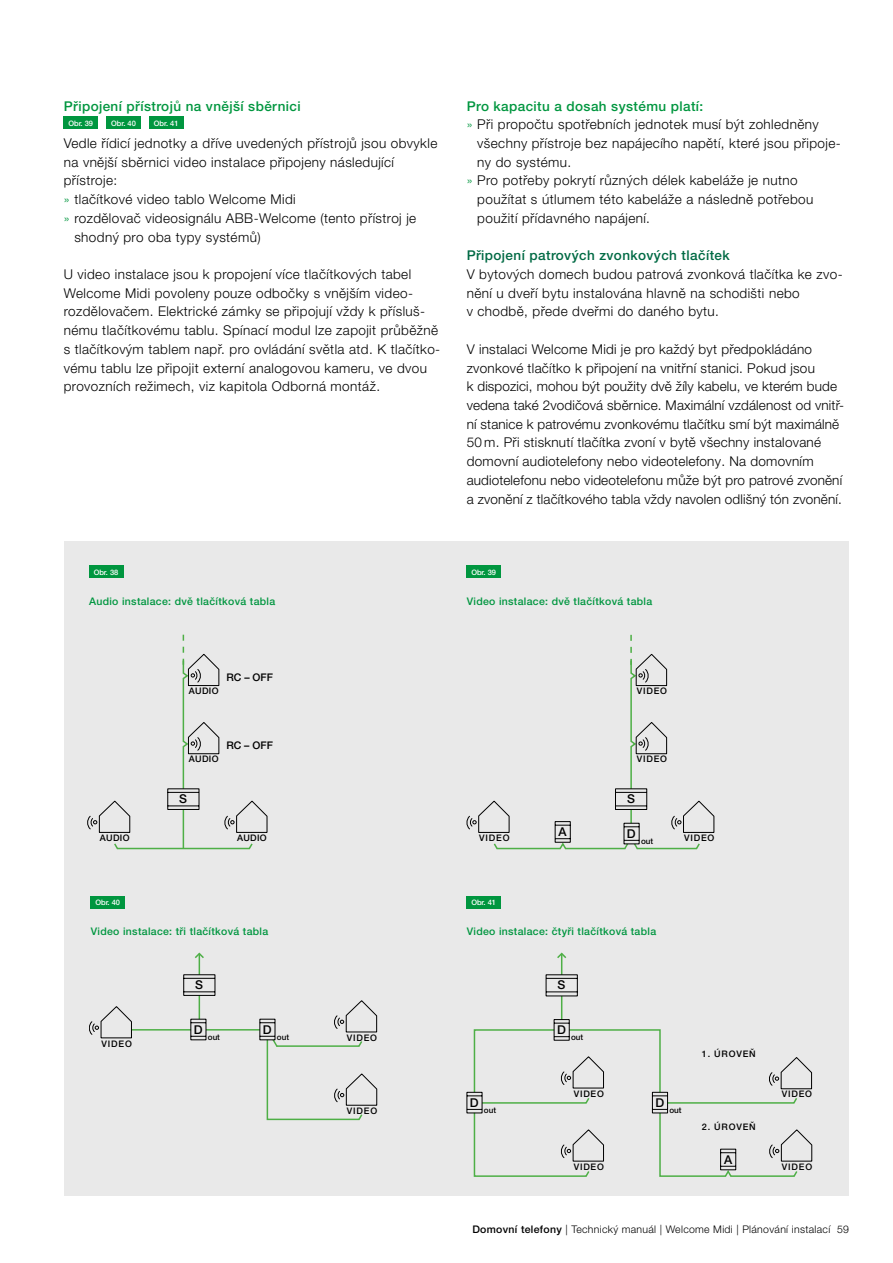
<style>
.page{position:relative;width:893px;height:1263px;background:#fff}
.page>*{position:absolute;margin:0;border:0;box-sizing:border-box;transform-origin:0 0}
.t1{font:300 13.5px/18.8px "Helvetica Neue LT Pro";letter-spacing:.03em;color:#000}
.t2{font:300 13.5px/18.8px "Helvetica Neue LT Pro";letter-spacing:.01em;color:#000}
.t3{font:500 13.5px "Helvetica Neue LT Pro";letter-spacing:.03em;color:#00963f}
.t4{font:500 13.5px "Helvetica Neue LT Pro";letter-spacing:.03em;color:#006a44}
.t5{font:500 12.15px "Helvetica Neue LT Pro";color:#000}
.t6{font:500 10.5px "Helvetica Neue LT Pro";letter-spacing:.03em;color:#00963f}
.t7{font:300 10.5px "Helvetica Neue LT Pro";letter-spacing:.03em;color:#000}
.t8{font:500 10.5px "Helvetica Neue LT Pro";color:#000}
.t9{font:500 9px "Helvetica Neue LT Pro";letter-spacing:.09em;color:#000}
.t10{font:500 8.1px "Helvetica Neue LT Pro";color:#000}
.t11{font:500 7.5px "Helvetica Neue LT Pro";color:#fff}
.s1{color:#00963f}
.s2{font-weight:500}
.s3{font-family:"Helvetica Neue CE"}
</style>
<div class="page">
<div style="left:64px;top:541px;width:784px;height:655px;background:#e9e9e9"></div>
<hr style="left:183px;top:809px;width:1px;height:39px;background:#4eaf46">
<svg style="left:167px;top:634px;width:100px;height:199px"></svg>
<svg style="left:114px;top:842px;width:139px;height:7px"></svg>
<svg style="left:87px;top:800px;width:43px;height:33px"></svg>
<svg style="left:467px;top:634px;width:247px;height:215px"></svg>
<div style="left:89px;top:566px;width:34px;height:12px;background:#00963f"></div>
<div style="left:467px;top:566px;width:34px;height:12px;background:#00963f"></div>
<div style="left:91px;top:896px;width:34px;height:13px;background:#00963f"></div>
<svg style="left:89px;top:952px;width:288px;height:168px"></svg>
<div style="left:467px;top:896px;width:34px;height:13px;background:#00963f"></div>
<svg style="left:668px;top:1089px;width:131px;height:88px"></svg>
<svg style="left:769px;top:1129px;width:43px;height:32px"></svg>
<svg style="left:769px;top:1057px;width:43px;height:32px"></svg>
<svg style="left:720px;top:1149px;width:16px;height:21px"></svg>
<svg style="left:467px;top:952px;width:201px;height:225px"></svg>
<div style="left:64px;top:117px;width:34px;height:12px;background:#00963f"></div>
<div style="left:107px;top:117px;width:34px;height:12px;background:#00963f"></div>
<div style="left:149px;top:117px;width:34px;height:12px;background:#00963f"></div>
<p class="t3" style="left:64px;top:98px;width:238px">Připojení přístrojů na vnější sběrnici</p>
<p class="t11" style="left:68px;top:118px;width:26px">Obr. 39</p>
<p class="t11" style="left:111px;top:118px;width:26px">Obr. 40</p>
<p class="t11" style="left:154px;top:118px;width:26px">Obr. 41</p>
<p class="t1" style="left:64px;top:134px;width:375px">Vedle řídicí jednotky a dříve uvedených přístrojů jsou obvykle</p>
<p class="t1" style="left:64px;top:152px;width:332px">na vnější sběrnici video instalace připojeny následující</p>
<p class="t1" style="left:64px;top:171px;width:55px">přístroje:</p>
<p class="t1" style="left:64px;top:190px;width:233px"><span class="s1">»</span> tlačítkové video tablo Welcome Midi</p>
<p class="t1" style="left:64px;top:208px;width:354px"><span class="s1">»</span> rozdělovač videosignálu ABB-Welcome (tento přístroj je</p>
<p class="t1" style="left:74px;top:227px;width:188px">shodný pro oba typy systémů)</p>
<p class="t1" style="left:64px;top:264px;width:378px">U video instalace jsou k propojení více tlačítkových tabel Welcome Midi povoleny pouze odbočky s vnějším video&shy;rozdělovačem. Elektrické zámky se připojují vždy k přísluš&shy;nému tlačítkovému tablu. Spínací modul lze zapojit průběžně s tlačítkovým tablem např. pro ovládání světla atd. K tlačítko&shy;vému tablu lze připojit externí analogovou kameru, ve dvou provozních režimech, viz kapitola Odborná montáž.</p>
<p class="t3" style="left:467px;top:98px;width:238px">Pro kapacitu a dosah systému platí:</p>
<p class="t1" style="left:467px;top:115px;width:353px"><span class="s1">»</span> Při propočtu spotřebních jednotek musí být zohledněny</p>
<p class="t1" style="left:477px;top:134px;width:365px">všechny přístroje bez napájecího napětí, které jsou připoje-</p>
<p class="t1" style="left:477px;top:152px;width:96px">ny do systému.</p>
<p class="t1" style="left:467px;top:171px;width:332px"><span class="s1">»</span> Pro potřeby pokrytí různých délek kabeláže je nutno</p>
<p class="t1" style="left:477px;top:190px;width:337px">použítat s útlumem této kabeláže a následně potřebou</p>
<p class="t1" style="left:477px;top:208px;width:174px">použití přídavného napájení.</p>
<p class="t4" style="left:467px;top:247px;width:265px">Připojení patrových zvonkových tlačítek</p>
<p class="t1" style="left:467px;top:265px;width:378px">V bytových domech budou patrová zvonková tlačítka ke zvo&shy;nění u dveří bytu instalována hlavně na schodišti nebo<br>v chodbě, přede dveřmi do daného bytu.</p>
<p class="t2" style="left:467px;top:339px;width:379px">V instalaci Welcome Midi je pro každý byt předpokládáno zvonkové tlačítko k připojení na vnitřní stanici. Pokud jsou<br>k dispozici, mohou být použity dvě žíly kabelu, ve kterém bude vedena také 2vodičová sběrnice. Maximální vzdálenost od vnitř&shy;ní stanice k patrovému zvonkovému tlačítku smí být maximálně 50 m. Při stisknutí tlačítka zvoní v bytě všechny instalované domovní audiotelefony nebo videotelefony. Na domovním audiotelefonu nebo videotelefonu může být pro patrové zvonění a zvonění z tlačítkového tabla vždy navolen odlišný tón zvonění.</p>
<p class="t11" style="left:94px;top:567px;width:26px">Obr. 38</p>
<p class="t11" style="left:471px;top:567px;width:26px">Obr. 39</p>
<p class="t6" style="left:89px;top:594px;width:188px">Audio instalace: dvě tlačítková tabla</p>
<p class="t6" style="left:467px;top:594px;width:187px">Video instalace: dvě tlačítková tabla</p>
<p class="t8" style="left:226px;top:671px;width:48px">RC – OFF</p>
<p class="t9" style="left:189px;top:686px;width:31px">AUDIO</p>
<p class="t9" style="left:637px;top:686px;width:32px">VIDEO</p>
<p class="t8" style="left:226px;top:739px;width:48px">RC – OFF</p>
<p class="t9" style="left:189px;top:754px;width:31px">AUDIO</p>
<p class="t9" style="left:637px;top:754px;width:32px">VIDEO</p>
<p class="t5" style="left:179px;top:792px;width:9px">S</p>
<p class="t5" style="left:627px;top:792px;width:9px">S</p>
<p class="t5" style="left:559px;top:824px;width:10px">A</p>
<p class="t5" style="left:627px;top:826px;width:10px">D</p>
<p class="t9" style="left:100px;top:832px;width:31px">AUDIO</p>
<p class="t9" style="left:237px;top:832px;width:31px">AUDIO</p>
<p class="t9" style="left:479px;top:832px;width:32px">VIDEO</p>
<p class="t9" style="left:684px;top:832px;width:32px">VIDEO</p>
<p class="t10" style="left:641px;top:836px;width:14px">out</p>
<p class="t11" style="left:95px;top:898px;width:26px">Obr. 40</p>
<p class="t11" style="left:471px;top:898px;width:26px">Obr. 41</p>
<p class="t6" style="left:91px;top:925px;width:179px">Video instalace: tři tlačítková tabla</p>
<p class="t6" style="left:467px;top:925px;width:191px">Video instalace: čtyři tlačítková tabla</p>
<p class="t5" style="left:195px;top:978px;width:9px">S</p>
<p class="t5" style="left:558px;top:978px;width:9px">S</p>
<p class="t9" style="left:102px;top:1038px;width:32px">VIDEO</p>
<p class="t5" style="left:194px;top:1022px;width:10px">D</p>
<p class="t10" style="left:208px;top:1032px;width:14px">out</p>
<p class="t5" style="left:263px;top:1022px;width:10px">D</p>
<p class="t10" style="left:277px;top:1032px;width:14px">out</p>
<p class="t9" style="left:347px;top:1032px;width:32px">VIDEO</p>
<p class="t5" style="left:557px;top:1022px;width:10px">D</p>
<p class="t10" style="left:571px;top:1032px;width:14px">out</p>
<p class="t9" style="left:702px;top:1049px;width:55px">1. ÚROVEŇ</p>
<p class="t9" style="left:347px;top:1105px;width:32px">VIDEO</p>
<p class="t5" style="left:470px;top:1095px;width:10px">D</p>
<p class="t10" style="left:484px;top:1105px;width:14px">out</p>
<p class="t9" style="left:574px;top:1088px;width:32px">VIDEO</p>
<p class="t5" style="left:655px;top:1095px;width:10px">D</p>
<p class="t10" style="left:669px;top:1105px;width:14px">out</p>
<p class="t9" style="left:782px;top:1089px;width:32px">VIDEO</p>
<p class="t9" style="left:702px;top:1121px;width:55px">2. ÚROVEŇ</p>
<p class="t9" style="left:574px;top:1161px;width:32px">VIDEO</p>
<p class="t5" style="left:724px;top:1152px;width:10px">A</p>
<p class="t9" style="left:782px;top:1161px;width:32px">VIDEO</p>
<p class="t7" style="left:472px;top:1223px;width:378px"><span class="s2">Domovní telefony</span> | Technický manuál <span class="s3">|</span> Welcome Midi | Plánování instalací 59</p>
</div>
